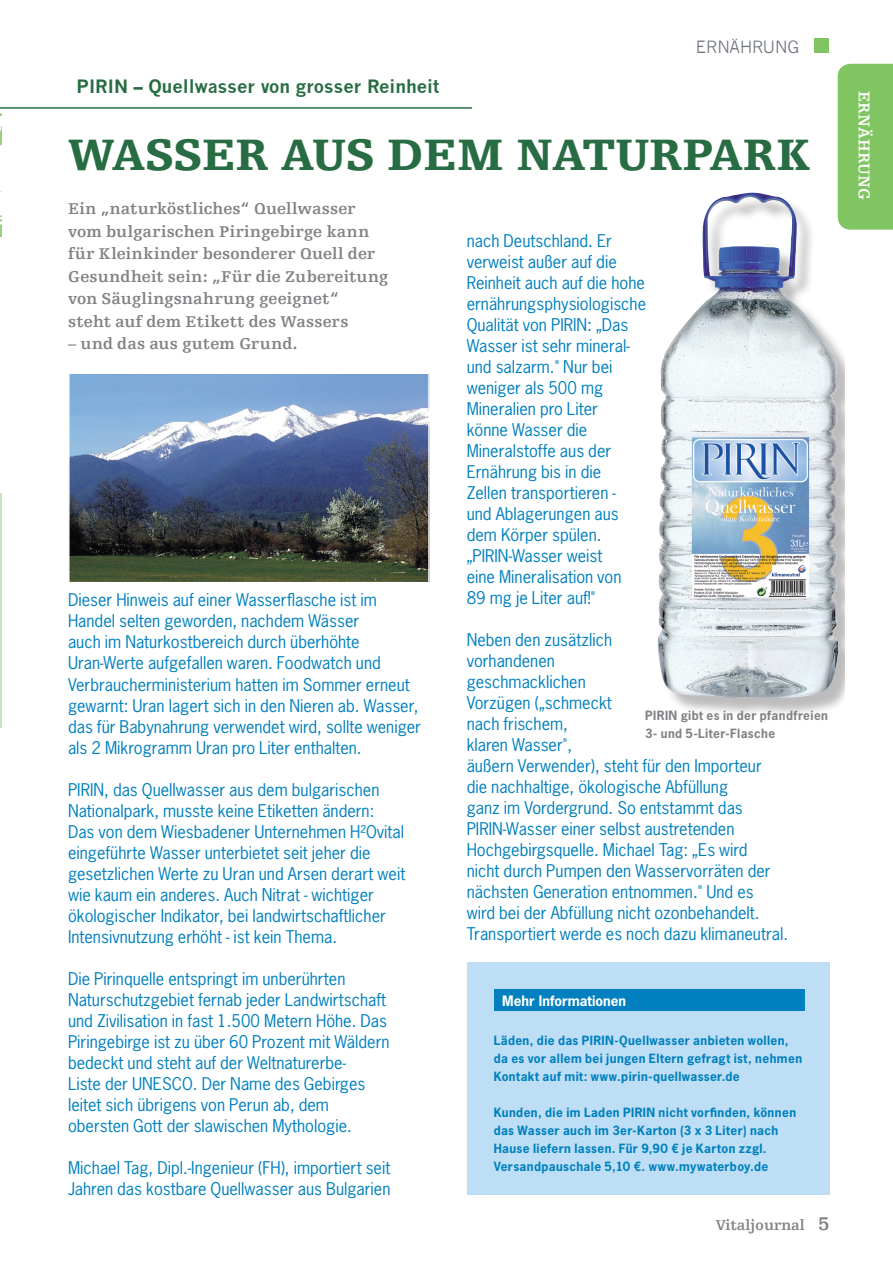
<style>
.page{position:relative;width:893px;height:1263px;background:#fff}
.page>*{position:absolute;margin:0;border:0;box-sizing:border-box;transform-origin:0 0}
.head_headline{font:900 46.5px "Egyptienne F";color:#276c42}
.subhead_news_gothic{font:700 18px "News Gothic";color:#276c42}
.marginalien{font:16.5px/21px "News Gothic Std";color:#0080be}
.BU{font:700 16.5px/22.5px "Egyptienne F";letter-spacing:.005em;color:#808285}
.t1{font:700 16.5px "Egyptienne F";color:#fff}
.marginalien-2{font:16.5px "News Gothic";color:#717780}
.t2{font:700 15px "Egyptienne F";color:#808285}
.tipp{font:700 13.5px "News Gothic Std";color:#fff}
.BU-2{font:700 12px/18px "News Gothic Std";letter-spacing:.035em;color:#0080be}
.BU-3{font:700 12px/18px "News Gothic Std";letter-spacing:.035em;color:#808285}
.s1{font-size:19.5px}
</style>
<div class="page">
<div style="left:838px;top:64px;width:55px;height:166px;background:#81c563"></div>
<div style="left:814px;top:38px;width:15px;height:15px;background:#81c563"></div>
<img style="left:0;top:113px;width:1px;height:123px">
<hr style="left:0;top:493px;width:1px;height:235px;background:#cce4bc">
<div style="left:0;top:597px;width:30px;height:216px;background:#fff"></div>
<hr style="left:0;top:107px;width:472px;height:2px;background:#276c42">
<div style="left:628px;top:176px;width:216px;height:551px;background:#231f20;opacity:.3"></div>
<img style="left:657px;top:193px;width:181px;height:507px">
<div style="left:468px;top:962px;width:362px;height:233px;background:#bddef4"></div>
<img style="left:71px;top:375px;width:356px;height:205px">
<div style="left:68px;top:372px;width:362px;height:211px;border:2px solid #fff"></div>
<div style="left:494px;top:990px;width:310px;height:21px;background:#0080be"></div>
<p class="subhead_news_gothic" style="left:77px;top:75px;width:364px">PIRIN – Quellwasser von grosser Reinheit</p>
<p class="marginalien-2" style="left:696px;top:38px;width:105px">ERNÄHRUNG</p>
<p class="head_headline" style="left:68px;top:129px;width:741px">WASSER AUS DEM NATURPARK</p>
<p class="BU" style="left:68px;top:198px;width:322px">Ein „naturköstliches“ Quellwasser vom bulgarischen Piringebirge kann für Kleinkinder besonderer Quell der Gesundheit sein: „Für die Zubereitung von Säuglingsnahrung geeignet“<br>steht auf dem Etikett des Wassers</p>
<p class="BU" style="left:68px;top:333px;width:231px">– und das aus gutem Grund.</p>
<p class="marginalien" style="left:68px;top:590px;width:355px">Dieser Hinweis auf einer Wasserflasche ist im Handel selten geworden, nachdem Wässer<br>auch im Naturkostbereich durch überhöhte Uran-Werte aufgefallen waren. Foodwatch und Verbraucherministerium hatten im Sommer erneut gewarnt: Uran lagert sich in den Nieren ab. Wasser, das für Babynahrung verwendet wird, sollte weniger als 2 Mikrogramm Uran pro Liter enthalten.</p>
<p class="marginalien" style="left:68px;top:779px;width:339px">PIRIN, das Quellwasser aus dem bulgarischen Nationalpark, musste keine Etiketten ändern:<br>Das von dem Wiesbadener Unternehmen H²Ovital eingeführte Wasser unterbietet seit jeher die gesetzlichen Werte zu Uran und Arsen derart weit wie kaum ein anderes. Auch Nitrat - wichtiger ökologischer Indikator, bei landwirtschaftlicher Intensivnutzung erhöht - ist kein Thema.</p>
<p class="marginalien" style="left:68px;top:968px;width:323px">Die Pirinquelle entspringt im unberührten Naturschutzgebiet fernab jeder Landwirtschaft und Zivilisation in fast 1.500 Metern Höhe. Das Piringebirge ist zu über 60 Prozent mit Wäldern bedeckt und steht auf der Weltnaturerbe-<br>Liste der UNESCO. Der Name des Gebirges leitet sich übrigens von Perun ab, dem obersten Gott der slawischen Mythologie.</p>
<p class="marginalien" style="left:68px;top:1157px;width:324px">Michael Tag, Dipl.-Ingenieur (FH), importiert seit<br>Jahren das kostbare Quellwasser aus Bulgarien</p>
<p class="marginalien" style="left:467px;top:230px;width:181px">nach Deutschland. Er verweist außer auf die<br>Reinheit auch auf die hohe ernährungsphysiologische<br>Qualität von PIRIN: „Das<br>Wasser ist sehr mineral&shy;und salzarm." Nur bei weniger als 500 mg<br>Mineralien pro Liter<br>könne Wasser die<br>Mineralstoffe aus der<br>Ernährung bis in die<br>Zellen transportieren -<br>und Ablagerungen aus dem Körper spülen. „PIRIN-Wasser weist<br>eine Mineralisation von<br>89 mg je Liter auf!"</p>
<p class="marginalien" style="left:467px;top:629px;width:323px">Neben den zusätzlich<br>vorhandenen<br>geschmacklichen<br>Vorzügen („schmeckt<br>nach frischem,<br>klaren Wasser",<br>äußern Verwender), steht für den Importeur<br>die nachhaltige, ökologische Abfüllung<br>ganz im Vordergrund. So entstammt das<br>PIRIN-Wasser einer selbst austretenden<br>Hochgebirgsquelle. Michael Tag: „Es wird<br>nicht durch Pumpen den Wasservorräten der nächsten Generation entnommen." Und es<br>wird bei der Abfüllung nicht ozonbehandelt.<br>Transportiert werde es noch dazu klimaneutral.</p>
<p class="BU-3" style="left:645px;top:706px;width:184px">PIRIN gibt es in der pfandfreien<br>3- und 5-Liter-Flasche</p>
<p class="tipp" style="left:502px;top:992px;width:126px">Mehr Informationen</p>
<p class="BU-2" style="left:494px;top:1031px;width:310px">Läden, die das PIRIN-Quellwasser anbieten wollen, da es vor allem bei jungen Eltern gefragt ist, nehmen<br>Kontakt auf mit: www.pirin-quellwasser.de</p>
<p class="BU-2" style="left:494px;top:1103px;width:304px">Kunden, die im Laden PIRIN nicht vorfinden, können das Wasser auch im 3er-Karton (3 x 3 Liter) nach Hause liefern lassen. Für 9,90 € je Karton zzgl.<br>Versandpauschale 5,10 €. www.mywaterboy.de</p>
<p class="t2" style="left:715px;top:1216px;width:115px">Vitaljournal <span class="s1">5</span></p>
<p class="t1" style="left:873px;top:91px;width:110px;rotate:90deg">ERNÄHRUNG</p>
</div>
